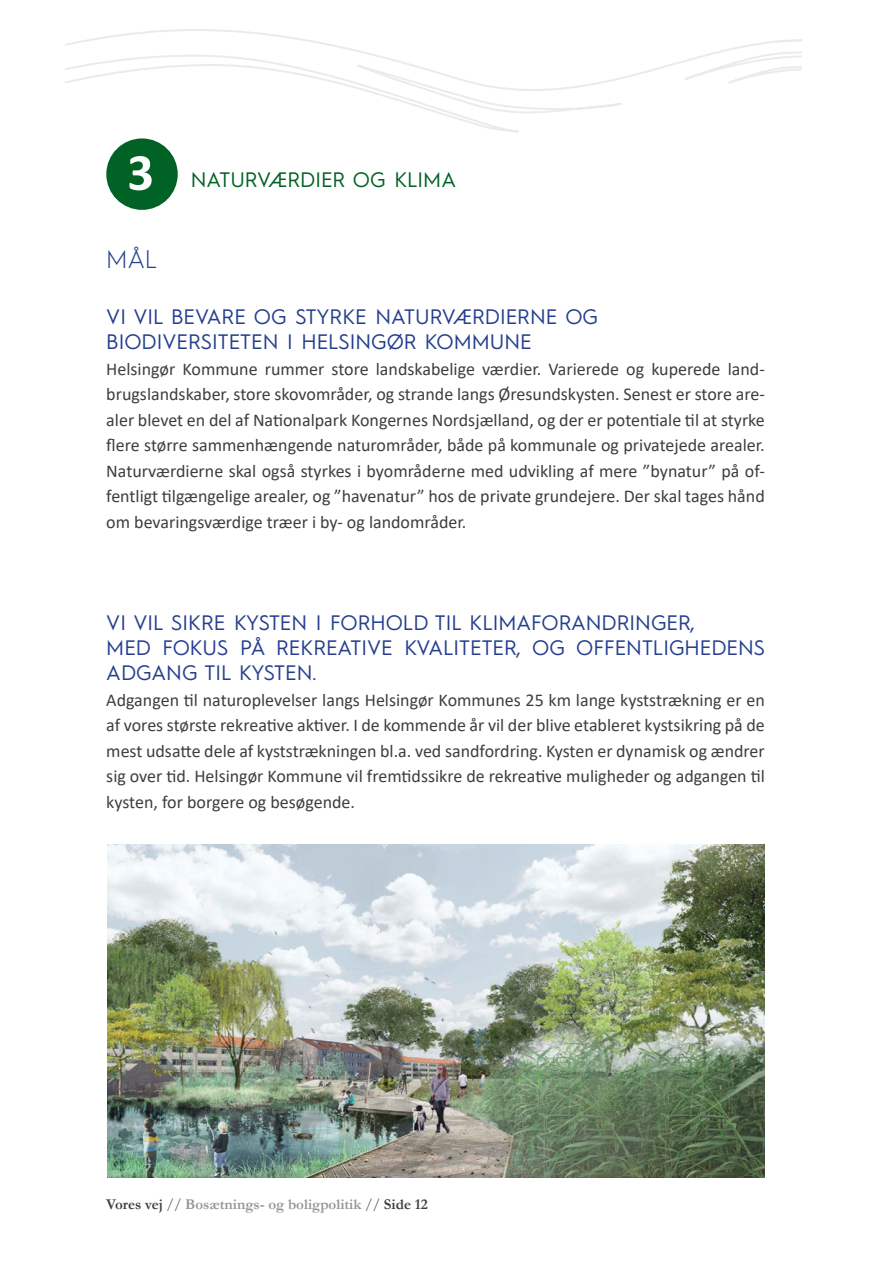
<style>
.page{position:relative;width:893px;height:1263px;background:#fff}
.page>*{position:absolute;margin:0;border:0;box-sizing:border-box;transform-origin:0 0}
.t1{font:700 52.5px "Calibri";color:#fff}
.t2{font:300 25.5px "Hurme Geometric Sans 1";color:#253f8e}
.t3{font:21px/25.3px "Hurme Geometric Sans 1";color:#253f8e}
.t4{font:21px "Hurme Geometric Sans 1";color:#006224}
.t5{font:18px/25.5px "Calibri";color:#3e3e3f;text-align:justify}
.t6{font:700 15px "Garamond";color:#939598}
.s1{color:#3e3e3f}
.s2{font-weight:400;color:#3e3e3f}
</style>
<div class="page">
<svg style="left:65px;top:29px;width:737px;height:104px"></svg>
<svg style="left:65px;top:74px;width:331px;height:129px"></svg>
<div style="left:106px;top:138px;width:72px;height:72px;background:#006224;border-radius:50%"></div>
<img style="left:107px;top:844px;width:657px;height:334px">
<h1 class="t1" style="left:127px;top:135px;width:28px">3</h1>
<h2 class="t2" style="left:106px;top:242px;width:53px">MÅL</h2>
<p class="t4" style="left:191px;top:165px;width:267px">NATURVÆRDIER OG KLIMA</p>
<p class="t3" style="left:106px;top:302px;width:493px">VI VIL BEVARE OG STYRKE NATURVÆRDIERNE OG<br>BIODIVERSITETEN I HELSINGØR KOMMUNE</p>
<p class="t5" style="left:106px;top:356px;width:660px">Helsingør Kommune rummer store landskabelige værdier. Varierede og kuperede land&shy;brugslandskaber, store skovområder, og strande langs Øresundskysten. Senest er store are&shy;aler blevet en del af Nationalpark Kongernes Nordsjælland, og der er potentiale til at styrke flere større sammenhængende naturområder, både på kommunale og privatejede arealer.<br>Naturværdierne skal også styrkes i byområderne med udvikling af mere ”bynatur” på of&shy;fentligt tilgængelige arealer, og ”havenatur” hos de private grundejere. Der skal tages hånd om bevaringsværdige træer i by- og landområder.</p>
<p class="t3" style="left:106px;top:608px;width:660px">VI VIL SIKRE KYSTEN I FORHOLD TIL KLIMAFORANDRINGER,<br>MED FOKUS PÅ REKREATIVE KVALITETER, OG OFFENTLIGHEDENS<br>ADGANG TIL KYSTEN.</p>
<p class="t5" style="left:106px;top:687px;width:660px">Adgangen til naturoplevelser langs Helsingør Kommunes 25 km lange kyststrækning er en af vores største rekreative aktiver. I de kommende år vil der blive etableret kystsikring på de mest udsatte dele af kyststrækningen bl.a. ved sandfordring. Kysten er dynamisk og ændrer sig over tid. Helsingør Kommune vil fremtidssikre de rekreative muligheder og adgangen til kysten, for borgere og besøgende.</p>
<p class="t6" style="left:106px;top:1194px;width:323px"><span class="s1">Vores vej</span> <span class="s2">//</span> Bosætnings- og boligpolitik <span class="s2">//</span> <span class="s1">Side 12</span></p>
</div>
